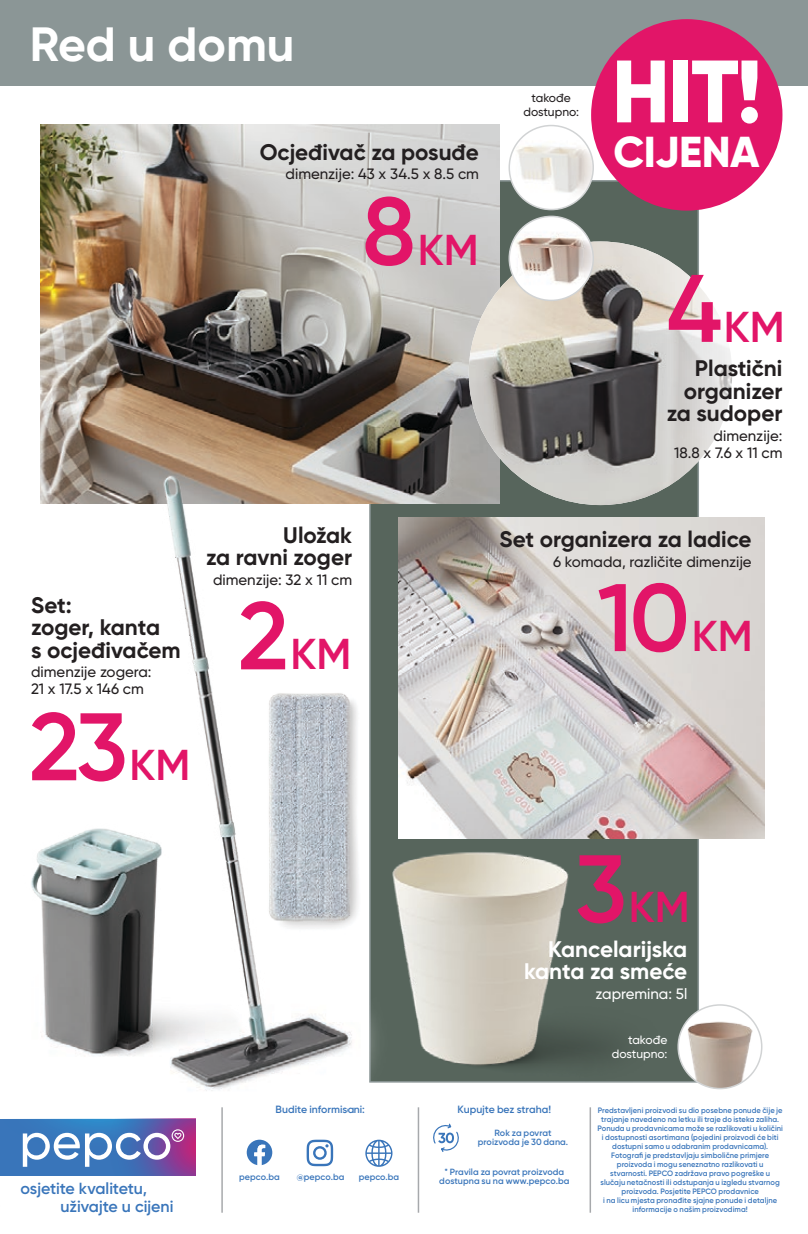
<style>
.page{position:relative;width:808px;height:1234px;background:#fff}
.page>*{position:absolute;margin:0;border:0;box-sizing:border-box;transform-origin:0 0}
.t1{font:600 95.7px "Gilroy";color:#e21568}
.t2{font:800 88.2px "Gilroy";color:#fff}
.t3{font:700 48px "Gilroy";color:#fff}
.t4{font:600 43.2px "Gilroy";color:#e21568}
.t5{font:800 43.2px "Gilroy";letter-spacing:-.01em;color:#fff}
.t6{font:700 22.5px/22.5px "Gilroy";color:#231f20;text-align:right}
.t7{font:700 22.5px/22.5px "Gilroy";letter-spacing:-.005em;color:#fff;text-align:right}
.t8{font:600 16.05px/18.1px "Gilroy";letter-spacing:-.01em;color:#3975ba}
.t9{font:500 15px/16.8px "Gilroy";color:#231f20}
.t10{font:500 15px "Gilroy";color:#fff}
.t11{font:500 12px/13.5px "Gilroy";color:#231f20;text-align:center}
.t12{font:500 12px/13.5px "Gilroy";color:#fff;text-align:right}
.t13{font:600 10.5px "Gilroy";color:#3975ba}
.t14{font:600 9px/9px "Gilroy";letter-spacing:.005em;color:#3975ba;text-align:center}
.t15{font:600 7.8px/9px "Gilroy";letter-spacing:.005em;color:#3975ba;text-align:center}
.s1{font-size:95.7px}
.s2{font-size:43.2px}
</style>
<div class="page">
<div style="left:0;top:0;width:808px;height:85px;background:#8b9696"></div>
<div style="left:369px;top:180px;width:330px;height:902px;background:#57655c;border:2px solid #8b9696"></div>
<img style="left:40px;top:124px;width:460px;height:379px">
<svg style="left:98px;top:1118px;width:97px;height:56px;background:#7973b5"></svg>
<svg style="left:433px;top:1124px;width:26px;height:28px"></svg>
<hr style="left:418px;top:1106px;width:1px;height:106px;background:#a7a9ac">
<hr style="left:589px;top:1106px;width:2px;height:106px;background:#a7a9ac">
<hr style="left:221px;top:1106px;width:2px;height:106px;background:#a7a9ac">
<svg style="left:307px;top:1139px;width:26px;height:26px"></svg>
<svg style="left:247px;top:1139px;width:25px;height:25px"></svg>
<svg style="left:365px;top:1139px;width:27px;height:27px"></svg>
<img style="left:40px;top:452px;width:388px;height:639px">
<img style="left:0;top:547px;width:98px;height:629px">
<img style="left:469px;top:241px;width:263px;height:264px">
<img style="left:399px;top:517px;width:365px;height:320px">
<img style="left:350px;top:823px;width:362px;height:301px">
<img style="left:236px;top:668px;width:154px;height:271px">
<img style="left:509px;top:216px;width:84px;height:84px;border-radius:42px">
<div style="left:508px;top:215px;width:86px;height:86px;border:2px solid #d1d3d4;border-radius:50%"></div>
<img style="left:509px;top:125px;width:84px;height:84px;border-radius:42px">
<div style="left:508px;top:125px;width:86px;height:85px;border:2px solid #d1d3d4;border-radius:50%"></div>
<img style="left:678px;top:1004px;width:84px;height:84px;border-radius:42px">
<div style="left:677px;top:1003px;width:85px;height:86px;border:2px solid #d1d3d4;border-radius:50%"></div>
<div style="left:591px;top:19px;width:191px;height:191px;background:#e21568;border-radius:50%"></div>
<h3 class="t3" style="left:30px;top:14px;width:266px">Red u domu</h3>
<h3 class="t6" style="left:260px;top:140px;width:221px">Ocjeđivač za posuđe</h3>
<h3 class="t9" style="left:285px;top:165px;width:195px">dimenzije: 43 x 34.5 x 8.5 cm</h3>
<h3 class="t4" style="left:362px;top:223px;width:118px"><span class="s1">8</span>KM</h3>
<h3 class="t11" style="left:523px;top:91px;width:57px">takođe dostupno:</h3>
<h2 class="t2" style="left:612px;top:36px;width:152px">HIT!</h2>
<h3 class="t5" style="left:613px;top:124px;width:148px">CIJENA</h3>
<h3 class="t4" style="left:666px;top:300px;width:120px"><span class="s1">4</span>KM</h3>
<h3 class="t6" style="left:667px;top:357px;width:117px">Plastični organizer za sudoper</h3>
<h3 class="t9" style="left:674px;top:427px;width:110px;text-align:right">dimenzije:<br>18.8 x 7.6 x 11 cm</h3>
<h3 class="t6" style="left:31px;top:593px;width:151px;text-align:left">Set:<br>zoger, kanta<br>s ocjeđivačem</h3>
<h3 class="t9" style="left:31px;top:663px;width:122px">dimenzije zogera:<br>21 x 17.5 x 146 cm</h3>
<h1 class="t1" style="left:29px;top:687px;width:163px">23<span class="s2">KM</span></h1>
<h3 class="t6" style="left:206px;top:523px;width:148px">Uložak<br>za ravni zoger</h3>
<h3 class="t9" style="left:213px;top:570px;width:141px">dimenzije: 32 x 11 cm</h3>
<h3 class="t4" style="left:238px;top:627px;width:115px"><span class="s1">2</span>KM</h3>
<h3 class="t6" style="left:499px;top:527px;width:254px">Set organizera za ladice</h3>
<h3 class="t9" style="left:553px;top:552px;width:200px">6 komada, različite dimenzije</h3>
<h1 class="t1" style="left:597px;top:558px;width:157px">10<span class="s2">KM</span></h1>
<h3 class="t4" style="left:575px;top:880px;width:116px"><span class="s1">3</span>KM</h3>
<h3 class="t7" style="left:524px;top:937px;width:165px">Kancelarijska kanta za smeće</h3>
<h3 class="t10" style="left:596px;top:983px;width:93px">zapremina: 5l</h3>
<h3 class="t12" style="left:612px;top:1032px;width:57px">takođe dostupno:</h3>
<h3 class="t8" style="left:61px;top:1179px;width:114px;text-indent:-40px">osjetite kvalitetu, uživajte u cijeni</h3>
<h3 class="t13" style="left:276px;top:1102px;width:91px">Budite informisani:</h3>
<h3 class="t13" style="left:458px;top:1102px;width:95px">Kupujte bez straha!</h3>
<p class="t15" style="left:597px;top:1105px;width:187px">Predstavljeni proizvodi su dio posebne ponude čije je trajanje navedeno na letku ili traje do isteka zaliha.<br>Ponuda u prodavnicama može se razlikovati u količini i dostupnosti asortimana (pojedini proizvodi će biti dostupni samo u odabranim prodavnicama).<br>Fotografi je predstavljaju simbolične primjere proizvoda i mogu seneznatno razlikovati u<br>stvarnosti. PEPCO zadržava pravo pogreške u slučaju netačnosti ili odstupanja u izgledu stvarnog proizvoda. Posjetite PEPCO prodavnice<br>i na licu mjesta pronađite sjajne ponude i detaljne informacije o našim proizvodima!</p>
<p class="t14" style="left:478px;top:1128px;width:92px">Rok za povrat proizvoda je 30 dana.</p>
<p class="t14" style="left:439px;top:1166px;width:132px">* Pravila za povrat proizvoda dostupna su na www.pepco.ba</p>
<p class="t14" style="left:239px;top:1172px;width:42px">pepco.ba</p>
<p class="t14" style="left:297px;top:1172px;width:49px">@pepco.ba</p>
<p class="t14" style="left:359px;top:1172px;width:42px">pepco.ba</p>
</div>
